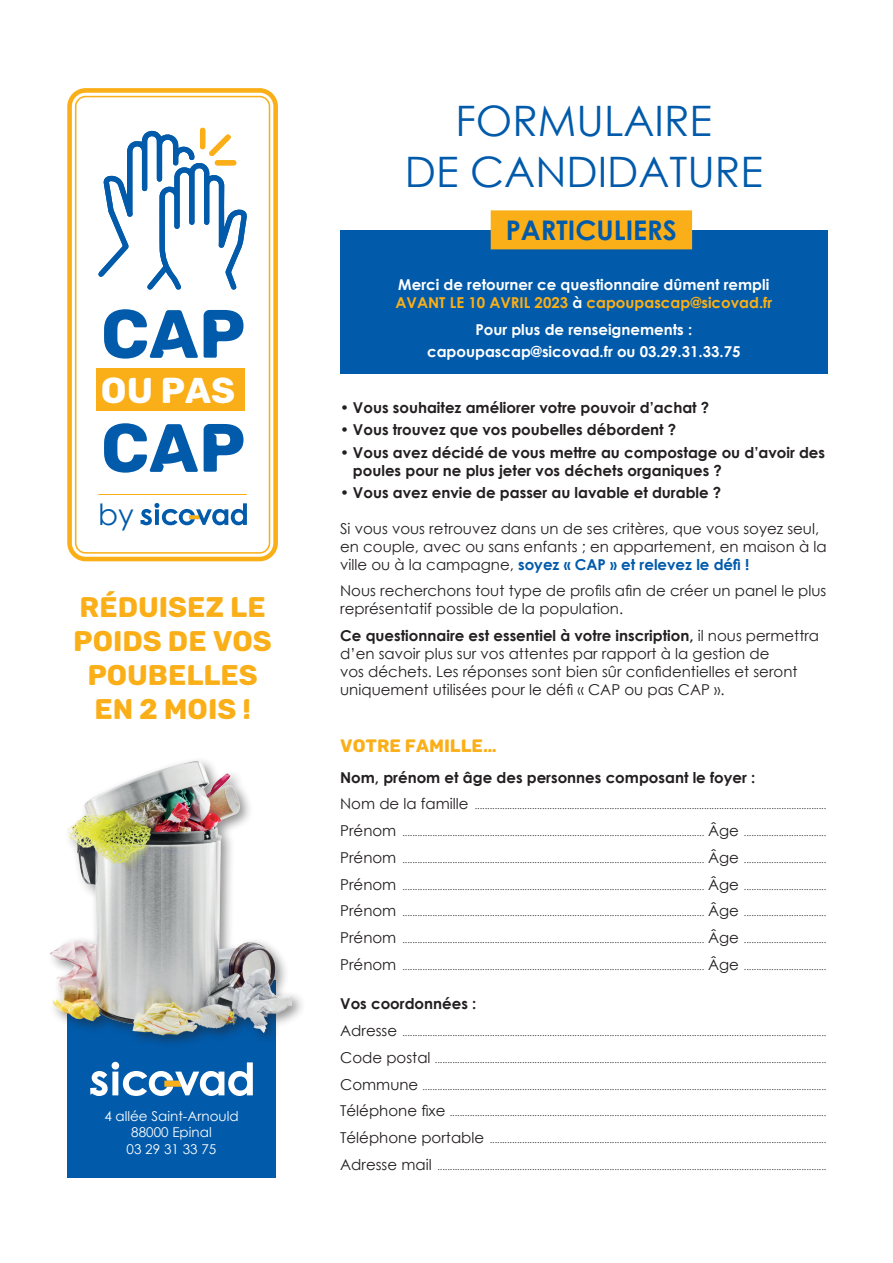
<style>
.page{position:relative;width:893px;height:1263px;background:#fff}
.page>*{position:absolute;margin:0;border:0;box-sizing:border-box;transform-origin:0 0}
.t1{font:68.4px "Cunia";color:#015aaa}
.t2{font:42px/50.4px "Century Gothic";color:#015aaa;text-align:center}
.t3{font:36.15px "Cunia";color:#fff}
.t4{font:29.25px "Century Gothic";color:#015aaa}
.t5{font:28.5px/34.2px "Cunia";color:#faaf18;text-align:center}
.t6{font:700 27px "Century Gothic";color:#015aaa}
.t7{font:18px "Cunia";color:#faaf18}
.t8{font:15px/18px "Century Gothic";color:#231f20}
.t9{font:700 15px/18px "Century Gothic";color:#231f20}
.t10{font:700 15px/18px "Century Gothic";color:#fff}
.t11{font:13.5px/16.2px "Century Gothic";color:#fff;text-align:center}
.t12{font:9px "Century Gothic";color:#231f20}
.s1{color:#faaf18}
.s2{font-weight:700;color:#015aaa}
.s3{font-weight:700}
.s4{font-size:15px}
</style>
<div class="page">
<div style="left:67px;top:88px;width:211px;height:473px;border:5px solid #faaf18;border-radius:16px"></div>
<div style="left:75px;top:96px;width:195px;height:458px;border:2px solid #faaf18;border-radius:10px"></div>
<div style="left:96px;top:368px;width:148px;height:43px;background:#faaf18"></div>
<svg style="left:98px;top:128px;width:149px;height:162px"></svg>
<svg style="left:140px;top:503px;width:107px;height:22px"></svg>
<hr style="left:98px;top:494px;width:149px;height:1px;background:#faaf18">
<div style="left:340px;top:231px;width:487px;height:143px;background:#015aaa"></div>
<div style="left:67px;top:980px;width:209px;height:198px;background:#015aaa"></div>
<svg style="left:90px;top:1062px;width:163px;height:34px"></svg>
<img style="left:50px;top:760px;width:242px;height:284px">
<div style="left:491px;top:210px;width:201px;height:39px;background:#faaf18"></div>
<h1 class="t1" style="left:101px;top:294px;width:146px">CAP</h1>
<h3 class="t3" style="left:101px;top:369px;width:136px">OU PAS</h3>
<h1 class="t1" style="left:101px;top:408px;width:146px">CAP</h1>
<h3 class="t4" style="left:98px;top:494px;width:37px">by</h3>
<h3 class="t5" style="left:73px;top:590px;width:200px">RÉDUISEZ LE<br>POIDS DE VOS<br>POUBELLES<br>EN 2 MOIS !</h3>
<h3 class="t11" style="left:104px;top:1108px;width:136px">4 allée Saint-Arnould<br>88000 Epinal<br>03 29 31 33 75</h3>
<h2 class="t2" style="left:405px;top:95px;width:360px">FORMULAIRE<br>DE CANDIDATURE</h2>
<h3 class="t6" style="left:506px;top:210px;width:173px">PARTICULIERS</h3>
<h3 class="t10" style="left:395px;top:275px;width:378px">Merci de retourner ce questionnaire dûment rempli<br><span class="s1">AVANT LE 10 AVRIL 2023</span> à <span class="s1">capoupascap@sicovad.fr</span></h3>
<h3 class="t10" style="left:427px;top:318px;width:315px;line-height:22.2px;text-align:center">Pour plus de renseignements : capoupascap@sicovad.fr ou 03.29.31.33.75</h3>
<h3 class="t9" style="left:340px;top:398px;width:371px">• Vous souhaitez améliorer votre pouvoir d’achat ?</h3>
<h3 class="t9" style="left:340px;top:420px;width:338px">• Vous trouvez que vos poubelles débordent ?</h3>
<h3 class="t9" style="left:353px;top:442px;width:474px;text-indent:-13px">• Vous avez décidé de vous mettre au compostage ou d’avoir des poules pour ne plus jeter vos déchets organiques ?</h3>
<h3 class="t9" style="left:340px;top:483px;width:383px">• Vous avez envie de passer au lavable et durable ?</h3>
<h3 class="t8" style="left:340px;top:519px;width:488px">Si vous vous retrouvez dans un de ses critères, que vous soyez seul, en couple, avec ou sans enfants ; en appartement, en maison à la ville ou à la campagne, <span class="s2">soyez « CAP » et relevez le défi !</span></h3>
<h3 class="t8" style="left:340px;top:582px;width:488px">Nous recherchons tout type de profils afin de créer un panel le plus représentatif possible de la population.</h3>
<p class="t8" style="left:340px;top:626px;width:480px"><span class="s3">Ce questionnaire est essentiel à votre inscription,</span> il nous permettra d’en savoir plus sur vos attentes par rapport à la gestion de<br>vos déchets. Les réponses sont bien sûr confidentielles et seront uniquement utilisées pour le défi « CAP ou pas CAP ».</p>
<h3 class="t7" style="left:340px;top:735px;width:158px">VOTRE FAMILLE…</h3>
<h3 class="t9" style="left:340px;top:767px;width:417px">Nom, prénom et âge des personnes composant le foyer :</h3>
<p class="t12" style="left:340px;top:800px;width:488px"><span class="s4">Nom de la famille</span> .............................................................................................................................................</p>
<p class="t12" style="left:340px;top:826px;width:487px"><span class="s4">Prénom</span> ......................................................................................................................... <span class="s4">Âge</span> .................................</p>
<p class="t12" style="left:340px;top:853px;width:487px"><span class="s4">Prénom</span> ......................................................................................................................... <span class="s4">Âge</span> .................................</p>
<p class="t12" style="left:340px;top:880px;width:487px"><span class="s4">Prénom</span> ......................................................................................................................... <span class="s4">Âge</span> .................................</p>
<p class="t12" style="left:340px;top:907px;width:487px"><span class="s4">Prénom</span> ......................................................................................................................... <span class="s4">Âge</span> .................................</p>
<p class="t12" style="left:340px;top:933px;width:487px"><span class="s4">Prénom</span> ......................................................................................................................... <span class="s4">Âge</span> .................................</p>
<p class="t12" style="left:340px;top:960px;width:487px"><span class="s4">Prénom</span> ......................................................................................................................... <span class="s4">Âge</span> .................................</p>
<h3 class="t9" style="left:340px;top:994px;width:138px">Vos coordonnées :</h3>
<p class="t12" style="left:340px;top:1026px;width:488px"><span class="s4">Adresse</span> ..........................................................................................................................................................................</p>
<p class="t12" style="left:340px;top:1053px;width:488px"><span class="s4">Code postal</span> .............................................................................................................................................................</p>
<p class="t12" style="left:340px;top:1080px;width:488px"><span class="s4">Commune</span> ..................................................................................................................................................................</p>
<p class="t12" style="left:340px;top:1107px;width:488px"><span class="s4">Téléphone fixe</span> .......................................................................................................................................................</p>
<p class="t12" style="left:340px;top:1133px;width:488px"><span class="s4">Téléphone portable</span> .......................................................................................................................................</p>
<p class="t12" style="left:340px;top:1160px;width:488px"><span class="s4">Adresse mail</span> ............................................................................................................................................................</p>
</div>
